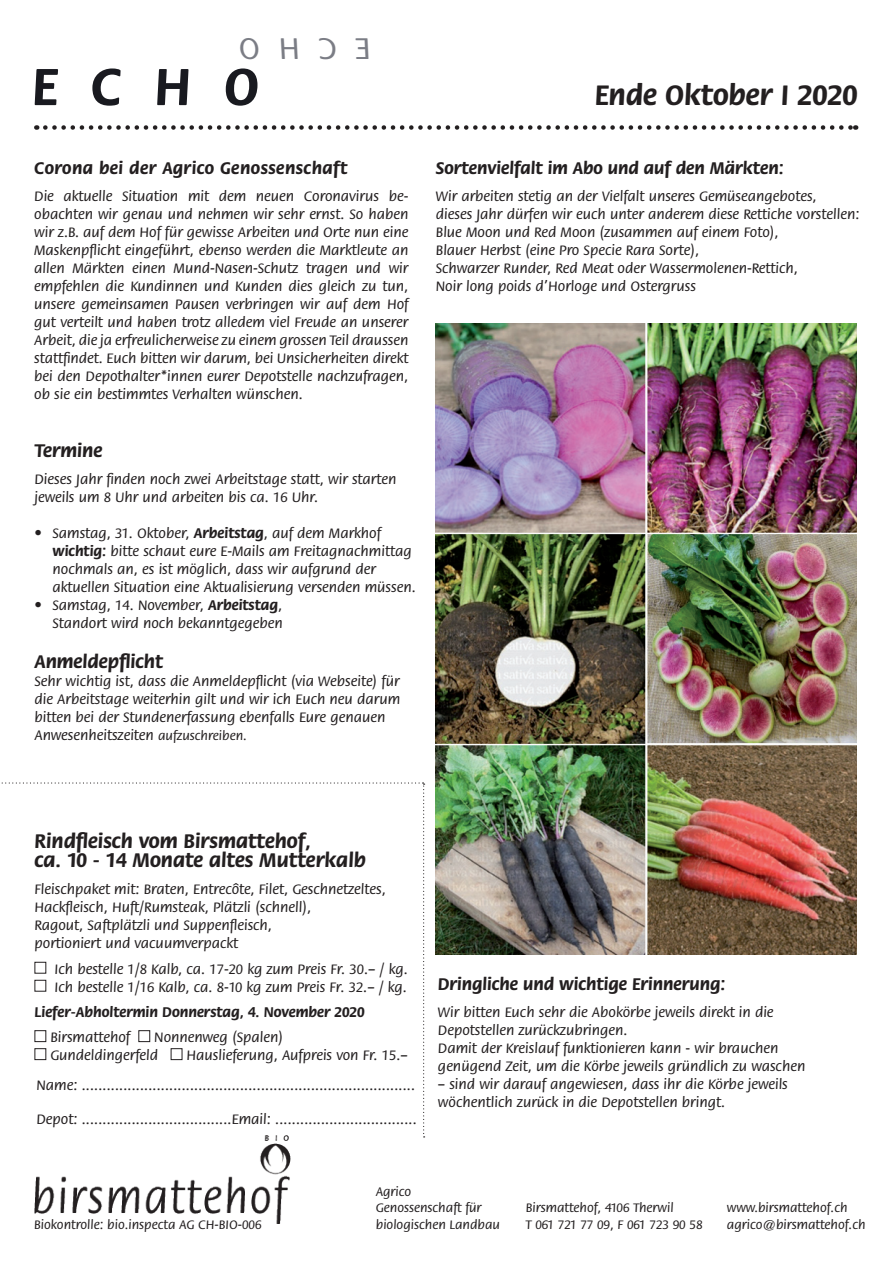
<style>
.page{position:relative;width:893px;height:1263px;background:#fff}
.page>*{position:absolute;margin:0;border:0;box-sizing:border-box;transform-origin:0 0}
.t1{font:700 55.5px "Flora";color:#191a20}
.t2{font:500 42.15px "Flora";letter-spacing:.04em;color:#191a20;scale:.9 1}
.t3{font:700 30px "Flora Std";color:#231f20}
.t4{font:700 21px/19.5px "Flora Std";color:#231f20}
.t5{font:700 19.5px "Flora Std";color:#231f20}
.t6{font:700 18px "Flora";color:#231f20}
.t7{font:700 18px "Flora";letter-spacing:.025em;color:#231f20}
.t8{font:700 18px "Flora Std";color:#231f20}
.t9{font:500 15px/18px "Flora";color:#231f20}
.t10{font:700 15px "Flora Std";color:#231f20}
.t11{font:500 13.5px/16.2px "Flora";color:#231f20}
.t12{font:500 12.15px/16.4px "Flora";color:#191a20}
.s1{font-weight:700}
.s2{font-family:"Flora Std";font-weight:700}
.s3{font-size:13.5px}
</style>
<div class="page">
<img style="left:35px;top:1137px;width:256px;height:86px">
<svg style="left:1px;top:782px;width:424px;height:355px"></svg>
<div style="left:35px;top:962px;width:11px;height:11px;border:1px solid #231f20"></div>
<div style="left:35px;top:980px;width:11px;height:11px;border:1px solid #231f20"></div>
<div style="left:35px;top:1030px;width:11px;height:12px;border:1px solid #231f20"></div>
<div style="left:138px;top:1030px;width:12px;height:12px;border:1px solid #231f20"></div>
<div style="left:35px;top:1048px;width:11px;height:12px;border:1px solid #231f20"></div>
<div style="left:171px;top:1048px;width:11px;height:12px;border:1px solid #231f20"></div>
<img style="left:436px;top:323px;width:420px;height:632px">
<svg style="left:45px;top:125px;width:811px;height:5px"></svg>
<h1 class="t1" style="left:32px;top:57px;width:228px">ECHO</h1>
<h3 class="t3" style="left:595px;top:79px;width:264px">Ende Oktober I 2020</h3>
<p class="t7" style="left:34px;top:158px;width:315px">Corona bei der Agrico Genossenschaft</p>
<p class="t9" style="left:34px;top:188px;width:376px;text-align:justify">Die aktuelle Situation mit dem neuen Coronavirus be&shy;obachten wir genau und nehmen wir sehr ernst. So haben wir z.B. auf dem Hof für gewisse Arbeiten und Orte nun eine Maskenpflicht eingeführt, ebenso werden die Marktleute an allen Märkten einen Mund-Nasen-Schutz tragen und wir empfehlen die Kundinnen und Kunden dies gleich zu tun, unsere gemeinsamen Pausen verbringen wir auf dem Hof gut verteilt und haben trotz alledem viel Freude an unserer Arbeit, die ja erfreulicherweise zu einem grossen Teil draussen stattfindet. Euch bitten wir darum, bei Unsicherheiten direkt bei den Depothalter*innen eurer Depotstelle nachzufragen, ob sie ein bestimmtes Verhalten wünschen.</p>
<h3 class="t5" style="left:35px;top:440px;width:69px">Termine</h3>
<p class="t9" style="left:35px;top:471px;width:363px">Dieses Jahr finden noch zwei Arbeitstage statt, wir starten jeweils um 8 Uhr und arbeiten bis ca. 16 Uhr.</p>
<p class="t9" style="left:53px;top:525px;width:365px;text-indent:-18px">• Samstag, 31. Oktober, <span class="s1">Arbeitstag</span>, auf dem Markhof <span class="s2">wichtig:</span> bitte schaut eure E-Mails am Freitagnachmittag nochmals an, es ist möglich, dass wir aufgrund der aktuellen Situation eine Aktualisierung versenden müssen.</p>
<p class="t9" style="left:35px;top:597px;width:250px;text-align:right">• Samstag, 14. November, <span class="s1">Arbeitstag</span>,<br>Standort wird noch bekanntgegeben</p>
<h3 class="t5" style="left:35px;top:651px;width:130px">Anmeldepflicht</h3>
<p class="t9" style="left:35px;top:672px;width:367px">Sehr wichtig ist, dass die Anmeldepflicht (via Webseite) für die Arbeitstage weiterhin gilt und wir ich Euch neu darum bitten bei der Stundenerfassung ebenfalls Eure genauen Anwesenheitszeiten <span class="s3">aufzuschreiben.</span></p>
<p class="t6" style="left:436px;top:158px;width:349px">Sortenvielfalt im Abo und auf den Märkten:</p>
<p class="t9" style="left:436px;top:188px;width:425px">Wir arbeiten stetig an der Vielfalt unseres Gemüseangebotes,<br>dieses Jahr dürfen wir euch unter anderem diese Rettiche vorstellen:<br>Blue Moon und Red Moon (zusammen auf einem Foto),<br>Blauer Herbst (eine Pro Specie Rara Sorte),<br>Schwarzer Runder, Red Meat oder Wassermolenen-Rettich,<br>Noir long poids d’Horloge und Ostergruss</p>
<h3 class="t4" style="left:35px;top:832px;width:333px">Rindfleisch vom Birsmattehof,<br>ca. 10 - 14 Monate altes Mutterkalb</h3>
<p class="t9" style="left:35px;top:881px;width:353px">Fleischpaket mit: Braten, Entrecôte, Filet, Geschnetzeltes, Hackfleisch, Huft/Rumsteak, Plätzli (schnell),<br>Ragout, Saftplätzli und Suppenfleisch,<br>portioniert und vacuumverpackt</p>
<p class="t9" style="left:55px;top:960px;width:355px">Ich bestelle 1/8 Kalb, ca. 17-20 kg zum Preis Fr. 30.– / kg.<br>Ich bestelle 1/16 Kalb, ca. 8-10 kg zum Preis Fr. 32.– / kg.</p>
<p class="t10" style="left:35px;top:1004px;width:332px">Liefer-Abholtermin Donnerstag, 4. November 2020</p>
<p class="t9" style="left:50px;top:1028px;width:81px">Birsmattehof</p>
<p class="t8" style="left:438px;top:974px;width:289px">Dringliche und wichtige Erinnerung:</p>
<p class="t9" style="left:438px;top:1003px;width:369px">Wir bitten Euch sehr die Abokörbe jeweils direkt in die Depotstellen zurückzubringen.<br>Damit der Kreislauf funktionieren kann - wir brauchen genügend Zeit, um die Körbe jeweils gründlich zu waschen</p>
<p class="t9" style="left:438px;top:1075px;width:351px">– sind wir darauf angewiesen, dass ihr die Körbe jeweils wöchentlich zurück in die Depotstellen bringt.</p>
<p class="t9" style="left:50px;top:1028px;width:234px;text-indent:104px">Nonnenweg (Spalen)<br>Gundeldingerfeld</p>
<p class="t9" style="left:36px;top:1041px;width:380px;line-height:29.7px;text-indent:150px">Hauslieferung, Aufpreis von Fr. 15.–<br>Name: ................................................................................</p>
<p class="t9" style="left:36px;top:1111px;width:382px">Depot: ....................................Email: ..................................</p>
<h2 class="t2" style="left:30px;top:1057px;width:245px">birsmattehof</h2>
<p class="t12" style="left:476px;top:1062px;width:162px">Birsmattehof, 4106 Therwil<br>T 061 721 77 09, F 061 723 90 58</p>
<p class="t12" style="left:652px;top:1062px;width:111px">www.birsmattehof.ch</p>
<p class="t12" style="left:652px;top:1079px;width:127px">agrico@birsmattehof.ch</p>
<p class="t12" style="left:351px;top:1079px;width:114px">biologischen Landbau</p>
<p class="t11" style="left:34px;top:1217px;width:229px">Biokontrolle: bio.inspecta AG CH-BIO-006</p>
<p class="t11" style="left:376px;top:1184px;width:107px">Agrico<br>Genossenschaft für</p>
<p class="t11" style="left:526px;top:1200px;width:149px">Birsmattehof, 4106 Therwil</p>
<p class="t11" style="left:727px;top:1200px;width:122px">www.birsmattehof.ch</p>
<p class="t11" style="left:376px;top:1216px;width:126px">biologischen Landbau</p>
<p class="t11" style="left:526px;top:1216px;width:178px">T 061 721 77 09, F 061 723 90 58</p>
<p class="t11" style="left:727px;top:1216px;width:140px">agrico@birsmattehof.ch</p>
</div>
